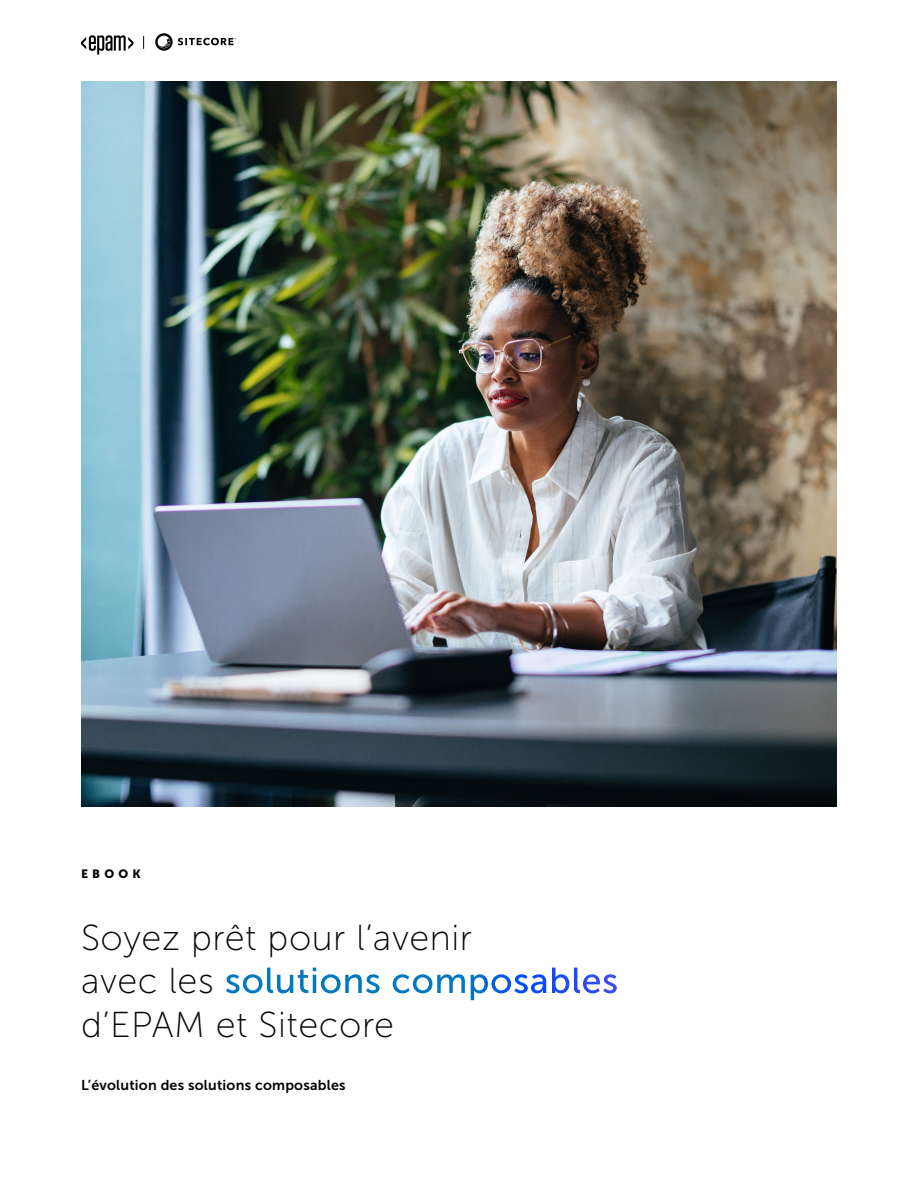
<style>
.page{position:relative;width:918px;height:1188px;background:#fff}
.page>*{position:absolute;margin:0;border:0;box-sizing:border-box;transform-origin:0 0}
.Heading_2{font:36px/43.5px "Museo Sans 100";letter-spacing:.015em;color:#060606}
.Heading_4{font:14.25px "Museo Sans 700";letter-spacing:.015em;color:#060606}
.Heading_3_All_Caps_350_Tracking{font:12px "Museo Sans 900";letter-spacing:.35em;color:#060606}
.s1{font-family:"Museo Sans 500";color:#fff}
</style>
<div class="page">
<img style="left:81px;top:81px;width:756px;height:726px">
<svg style="left:81px;top:35px;width:52px;height:20px"></svg>
<svg style="left:143px;top:36px;width:1px;height:13px"></svg>
<svg style="left:155px;top:33px;width:81px;height:18px"></svg>
<p class="Heading_3_All_Caps_350_Tracking" style="left:81px;top:866px;width:61px">EBOOK</p>
<p class="Heading_2" style="left:81px;top:916px;width:539px">Soyez prêt pour l’avenir<br>avec les <span class="s1">solutions composables </span>d’EPAM et Sitecore</p>
<p class="Heading_4" style="left:81px;top:1077px;width:266px">L’évolution des solutions composables</p>
</div>
